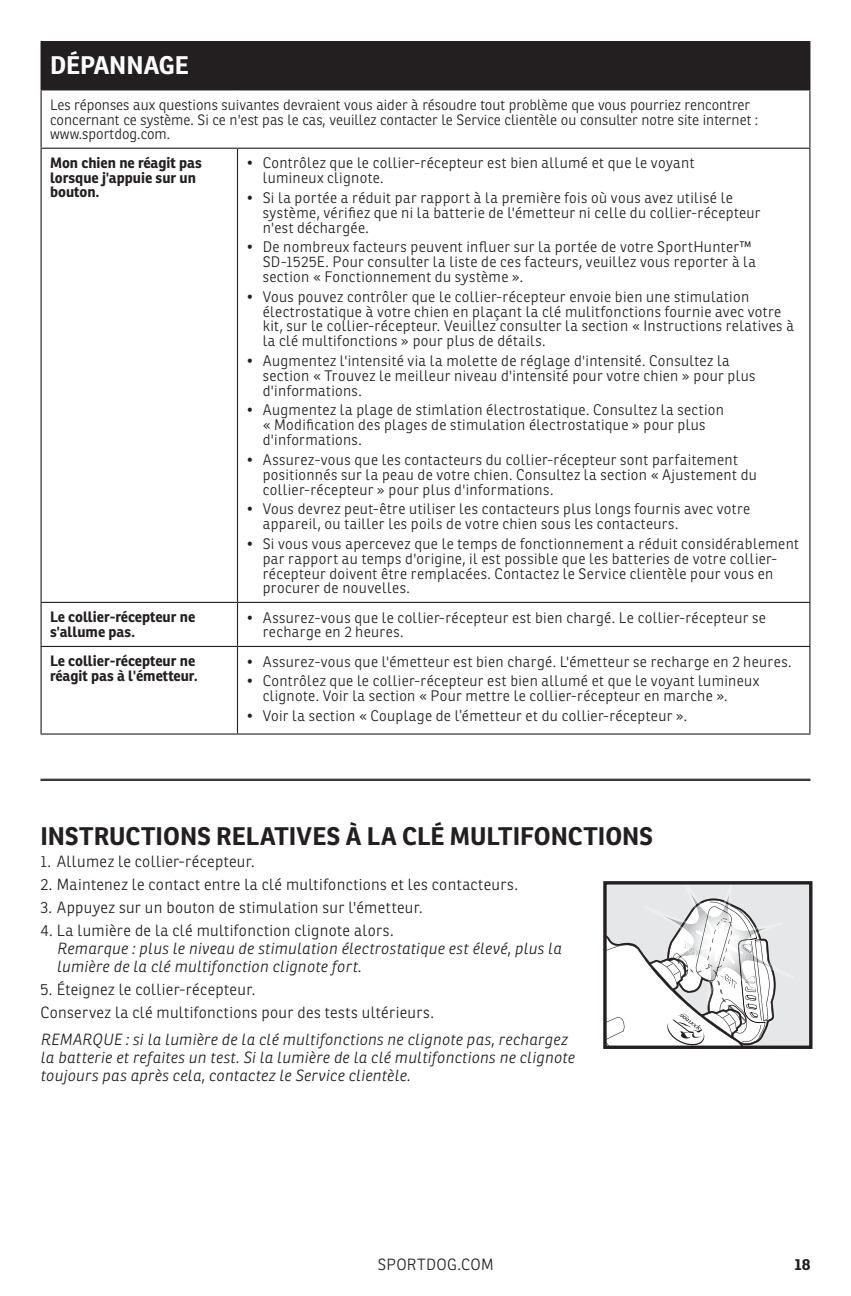
<style>
.page{position:relative;width:851px;height:1296px;background:#fff}
.page>*{position:absolute;margin:0;border:0;box-sizing:border-box;transform-origin:0 0}
.t1{font:700 24.75px "Ronnia";color:#231f20}
.t2{font:700 24.75px "Ronnia";color:#fff}
.t3{font:italic 300 15.75px/18px "Ronnia";letter-spacing:.02em;color:#231f20}
.t4{font:300 15.75px/22.9px "Ronnia";letter-spacing:.02em;color:#231f20}
.t5{font:700 15.75px "Ronnia";color:#231f20}
.t6{font:300 14.85px/14.8px "Ronnia";letter-spacing:.025em;color:#231f20}
.t7{font:300 14.62px/14.6px "Ronnia";color:#231f20}
.t8{font:700 14.62px/14.6px "Ronnia";color:#231f20}
</style>
<div class="page">
<hr style="left:40px;top:779px;width:770px;height:1px;background:#231f20">
<hr style="left:40px;top:780px;width:770px;height:1px;background:#231f20">
<div style="left:41px;top:42px;width:768px;height:48px;background:#231f20"></div>
<hr style="left:40px;top:41px;width:197px;height:1px;background:#231f20">
<hr style="left:40px;top:42px;width:2px;height:47px;background:#231f20">
<hr style="left:237px;top:41px;width:573px;height:1px;background:#231f20">
<hr style="left:809px;top:42px;width:1px;height:47px;background:#231f20">
<hr style="left:40px;top:89px;width:197px;height:1px;background:#231f20">
<hr style="left:40px;top:90px;width:2px;height:58px;background:#231f20">
<hr style="left:237px;top:89px;width:573px;height:1px;background:#231f20">
<hr style="left:809px;top:90px;width:1px;height:58px;background:#231f20">
<hr style="left:40px;top:148px;width:197px;height:1px;background:#231f20">
<hr style="left:40px;top:149px;width:2px;height:453px;background:#231f20">
<hr style="left:237px;top:148px;width:573px;height:1px;background:#231f20">
<hr style="left:237px;top:149px;width:1px;height:453px;background:#231f20">
<hr style="left:809px;top:149px;width:1px;height:453px;background:#231f20">
<hr style="left:40px;top:602px;width:197px;height:1px;background:#231f20">
<hr style="left:40px;top:603px;width:2px;height:43px;background:#231f20">
<hr style="left:237px;top:602px;width:573px;height:1px;background:#231f20">
<hr style="left:237px;top:603px;width:1px;height:43px;background:#231f20">
<hr style="left:809px;top:603px;width:1px;height:43px;background:#231f20">
<hr style="left:40px;top:646px;width:197px;height:1px;background:#231f20">
<hr style="left:40px;top:647px;width:2px;height:86px;background:#231f20">
<hr style="left:237px;top:646px;width:573px;height:1px;background:#231f20">
<hr style="left:237px;top:647px;width:1px;height:86px;background:#231f20">
<hr style="left:809px;top:647px;width:1px;height:86px;background:#231f20">
<hr style="left:40px;top:733px;width:197px;height:2px;background:#231f20">
<hr style="left:237px;top:733px;width:573px;height:2px;background:#231f20">
<svg style="left:607px;top:885px;width:201px;height:160px"></svg>
<img style="left:677px;top:940px;width:74px;height:31px">
<div style="left:603px;top:881px;width:209px;height:168px;border:3px solid #231f20"></div>
<h1 class="t2" style="left:50px;top:49px;width:140px">DÉPANNAGE</h1>
<p class="t7" style="left:50px;top:97px;width:709px">Les réponses aux questions suivantes devraient vous aider à résoudre tout problème que vous pourriez rencontrer concernant ce système. Si ce n'est pas le cas, veuillez contacter le Service clientèle ou consulter notre site internet : www.sportdog.com.</p>
<p class="t8" style="left:50px;top:156px;width:153px">Mon chien ne réagit pas lorsque j'appuie sur un bouton.</p>
<p class="t6" style="left:263px;top:156px;width:433px;text-indent:-16px">• Contrôlez que le collier-récepteur est bien allumé et que le voyant lumineux clignote.</p>
<p class="t6" style="left:263px;top:190px;width:499px;text-indent:-16px">• Si la portée a réduit par rapport à la première fois où vous avez utilisé le système, vérifiez que ni la batterie de l'émetteur ni celle du collier-récepteur n'est déchargée.</p>
<p class="t6" style="left:263px;top:240px;width:495px;text-indent:-16px">• De nombreux facteurs peuvent influer sur la portée de votre SportHunter™<br>SD-1525E. Pour consulter la liste de ces facteurs, veuillez vous reporter à la section « Fonctionnement du système ».</p>
<p class="t6" style="left:263px;top:289px;width:532px;text-indent:-16px">• Vous pouvez contrôler que le collier-récepteur envoie bien une stimulation électrostatique à votre chien en plaçant la clé mulitfonctions fournie avec votre kit, sur le collier-récepteur. Veuillez consulter la section « Instructions relatives à la clé multifonctions » pour plus de détails.</p>
<p class="t6" style="left:263px;top:353px;width:494px;text-indent:-16px">• Augmentez l'intensité via la molette de réglage d'intensité. Consultez la section « Trouvez le meilleur niveau d'intensité pour votre chien » pour plus d'informations.</p>
<p class="t6" style="left:263px;top:403px;width:463px;text-indent:-16px">• Augmentez la plage de stimlation électrostatique. Consultez la section « Modification des plages de stimulation électrostatique » pour plus d'informations.</p>
<p class="t6" style="left:263px;top:452px;width:495px;text-indent:-16px">• Assurez-vous que les contacteurs du collier-récepteur sont parfaitement positionnés sur la peau de votre chien. Consultez la section « Ajustement du collier-récepteur » pour plus d'informations.</p>
<p class="t6" style="left:263px;top:502px;width:489px;text-indent:-16px">• Vous devrez peut-être utiliser les contacteurs plus longs fournis avec votre appareil, ou tailler les poils de votre chien sous les contacteurs.</p>
<p class="t6" style="left:263px;top:536px;width:538px;text-indent:-16px">• Si vous vous apercevez que le temps de fonctionnement a réduit considérablement par rapport au temps d'origine, il est possible que les batteries de votre collier&shy;récepteur doivent être remplacées. Contactez le Service clientèle pour vous en procurer de nouvelles.</p>
<p class="t8" style="left:50px;top:610px;width:147px">Le collier-récepteur ne s'allume pas.</p>
<p class="t6" style="left:263px;top:610px;width:505px;text-indent:-16px">• Assurez-vous que le collier-récepteur est bien chargé. Le collier-récepteur se recharge en 2 heures.</p>
<p class="t8" style="left:50px;top:654px;width:149px">Le collier-récepteur ne réagit pas à l'émetteur.</p>
<p class="t6" style="left:246px;top:654px;width:546px">• Assurez-vous que l'émetteur est bien chargé. L'émetteur se recharge en 2 heures.</p>
<p class="t6" style="left:263px;top:674px;width:498px;text-indent:-16px">• Contrôlez que le collier-récepteur est bien allumé et que le voyant lumineux clignote. Voir la section « Pour mettre le collier-récepteur en marche ».</p>
<p class="t6" style="left:246px;top:708px;width:442px">• Voir la section « Couplage de l’émetteur et du collier-récepteur ».</p>
<h1 class="t1" style="left:40px;top:820px;width:614px">INSTRUCTIONS RELATIVES À LA CLÉ MULTIFONCTIONS</h1>
<p class="t4" style="left:40px;top:850px;width:216px">1. Allumez le collier-récepteur.</p>
<p class="t4" style="left:40px;top:873px;width:479px">2. Maintenez le contact entre la clé multifonctions et les contacteurs.</p>
<p class="t4" style="left:40px;top:896px;width:384px">3. Appuyez sur un bouton de stimulation sur l'émetteur.</p>
<p class="t4" style="left:40px;top:919px;width:354px">4. La lumière de la clé multifonction clignote alors.</p>
<p class="t3" style="left:57px;top:939px;width:506px">Remarque : plus le niveau de stimulation électrostatique est élevé, plus la lumière de la clé multifonction clignote fort.</p>
<p class="t4" style="left:40px;top:978px;width:395px">5. Éteignez le collier-récepteur.<br>Conservez la clé multifonctions pour des tests ultérieurs.</p>
<p class="t3" style="left:40px;top:1031px;width:535px">REMARQUE : si la lumière de la clé multifonctions ne clignote pas, rechargez la batterie et refaites un test. Si la lumière de la clé multifonctions ne clignote toujours pas après cela, contactez le Service clientèle.</p>
<p class="t4" style="left:377px;top:1253px;width:117px">SPORTDOG.COM</p>
<p class="t5" style="left:794px;top:1254px;width:18px">18</p>
</div>
